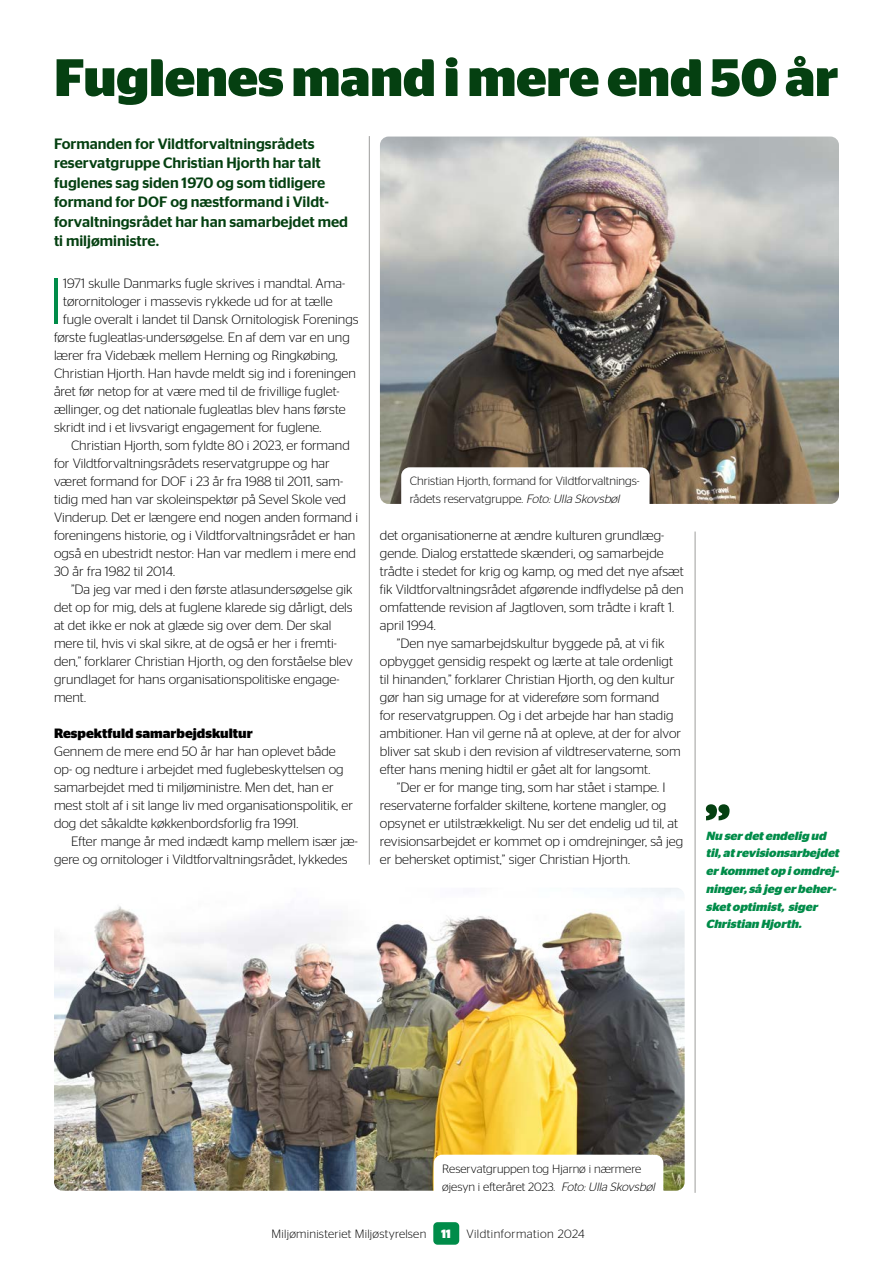
<style>
.page{position:relative;width:893px;height:1263px;background:#fff}
.page>*{position:absolute;margin:0;border:0;box-sizing:border-box;transform-origin:0 0}
.t1{font:300 64.95px "Stag Sans";color:#008c49}
.t2{font:700 52.5px "Stag Sans";letter-spacing:-.005em;color:#054011}
.t3{font:500 15px/19.5px "Stag Sans";color:#054011}
.t4{font:300 13.5px/18px "Stag Sans";color:#000}
.t5{font:700 13.5px "Stag Sans";color:#000}
.t6{font:300 12px/18px "Stag Sans";color:#000}
.t7{font:300 12px "Stag Sans";letter-spacing:.02em;color:#000}
.t8{font:300 12px "Stag Sans";letter-spacing:.04em;color:#000}
.t9{font:italic 700 11.85px/17.7px "Stag Sans";color:#008c49}
.s1{font-style:italic}
.s2{font-weight:700;color:#fff}
</style>
<div class="page">
<div style="left:433px;top:1222px;width:26px;height:23px;background:#008c49;border-radius:4px"></div>
<img style="left:54px;top:888px;width:631px;height:303px">
<img style="left:380px;top:137px;width:459px;height:367px">
<div style="left:401px;top:467px;width:248px;height:47px;background:#fff;border-radius:9px"></div>
<svg style="left:706px;top:804px;width:24px;height:16px"></svg>
<div style="left:434px;top:1155px;width:229px;height:47px;background:#fff;border-radius:9px"></div>
<hr style="left:369px;top:136px;width:1px;height:729px;background:#9d9d9c">
<hr style="left:695px;top:531px;width:1px;height:662px;background:#9d9d9c">
<h1 class="t2" style="left:54px;top:47px;width:786px">Fuglenes mand i mere end 50 år</h1>
<h2 class="t3" style="left:54px;top:132px;width:296px">Formanden for Vildtforvaltningsrådets reservatgruppe Christian Hjorth har talt fuglenes sag siden 1970 og som tidligere formand for DOF og næstformand i Vildt&shy;forvaltningsrådet har han samarbejdet med ti miljøministre.</h2>
<p class="t1" style="left:48px;top:266px;width:16px">I</p>
<p class="t4" style="left:63px;top:274px;width:284px">1971 skulle Danmarks fugle skrives i mandtal. Ama-</p>
<p class="t4" style="left:63px;top:292px;width:271px">tørornitologer i massevis rykkede ud for at tælle</p>
<p class="t4" style="left:63px;top:310px;width:297px">fugle overalt i landet til Dansk Ornitologisk Forenings</p>
<p class="t4" style="left:54px;top:328px;width:297px">første fugleatlas-undersøgelse. En af dem var en ung</p>
<p class="t4" style="left:54px;top:346px;width:285px">lærer fra Videbæk mellem Herning og Ringkøbing,</p>
<p class="t4" style="left:54px;top:364px;width:303px">Christian Hjorth. Han havde meldt sig ind i foreningen</p>
<p class="t4" style="left:54px;top:382px;width:287px">året før netop for at være med til de frivillige fuglet-</p>
<p class="t4" style="left:54px;top:400px;width:293px">ællinger, og det nationale fugleatlas blev hans første</p>
<p class="t4" style="left:54px;top:418px;width:269px">skridt ind i et livsvarigt engagement for fuglene.</p>
<p class="t4" style="left:54px;top:436px;width:306px;text-indent:17px">Christian Hjorth, som fyldte 80 i 2023, er formand for Vildtforvaltningsrådets reservatgruppe og har været formand for DOF i 23 år fra 1988 til 2011, sam&shy;tidig med han var skoleinspektør på Sevel Skole ved Vinderup. Det er længere end nogen anden formand i foreningens historie, og i Vildtforvaltningsrådet er han også en ubestridt nestor: Han var medlem i mere end 30 år fra 1982 til 2014.</p>
<p class="t4" style="left:54px;top:580px;width:300px;text-indent:17px">”Da jeg var med i den første atlasundersøgelse gik det op for mig, dels at fuglene klarede sig dårligt, dels at det ikke er nok at glæde sig over dem. Der skal mere til, hvis vi skal sikre, at de også er her i fremti&shy;den,” forklarer Christian Hjorth, og den forståelse blev grundlaget for hans organisationspolitiske engage&shy;ment.</p>
<h3 class="t5" style="left:54px;top:725px;width:200px">Respektfuld samarbejdskultur</h3>
<p class="t4" style="left:54px;top:742px;width:300px">Gennem de mere end 50 år har han oplevet både op- og nedture i arbejdet med fuglebeskyttelsen og samarbejdet med ti miljøministre. Men det, han er mest stolt af i sit lange liv med organisationspolitik, er dog det såkaldte køkkenbordsforlig fra 1991.</p>
<p class="t4" style="left:54px;top:832px;width:305px;text-indent:17px">Efter mange år med indædt kamp mellem især jæ&shy;gere og ornitologer i Vildtforvaltningsrådet, lykkedes</p>
<p class="t6" style="left:410px;top:472px;width:231px">Christian Hjorth, formand for Vildtforvaltnings&shy;rådets reservatgruppe. <span class="s1">Foto:Ulla Skovsbøl</span></p>
<p class="t4" style="left:380px;top:526px;width:305px">det organisationerne at ændre kulturen grundlæg&shy;gende. Dialog erstattede skænderi, og samarbejde trådte i stedet for krig og kamp, og med det nye afsæt fik Vildtforvaltningsrådet afgørende indflydelse på den omfattende revision af Jagtloven, som trådte i kraft 1. april 1994.</p>
<p class="t4" style="left:380px;top:634px;width:303px;text-indent:17px">”Den nye samarbejdskultur byggede på, at vi fik opbygget gensidig respekt og lærte at tale ordenligt til hinanden,” forklarer Christian Hjorth, og den kultur gør han sig umage for at videreføre som formand<br>for reservatgruppen. Og i det arbejde har han stadig ambitioner. Han vil gerne nå at opleve, at der for alvor bliver sat skub i den revision af vildtreservaterne, som efter hans mening hidtil er gået alt for langsomt.</p>
<p class="t4" style="left:380px;top:778px;width:305px;text-indent:17px">”Der er for mange ting, som har stået i stampe. I reservaterne forfalder skiltene, kortene mangler, og opsynet er utilstrækkeligt. Nu ser det endelig ud til, at revisionsarbejdet er kommet op i omdrejninger, så jeg er behersket optimist,” siger Christian Hjorth.</p>
<h1 class="t9" style="left:706px;top:827px;width:138px">Nu serdetendelig ud til,atrevisionsarbejdet erkommetop iomdrej&shy;ninger,så jeg erbeher&shy;sketoptimist, siger<br>Christian Hjorth.</h1>
<p class="t6" style="left:442px;top:1159px;width:217px">Reservatgruppen tog Hjarnø i nærmere øjesyn i efteråret 2023. <span class="s1">Foto:Ulla Skovsbøl</span></p>
<p class="t7" style="left:272px;top:1227px;width:181px">Miljøministeriet Miljøstyrelsen <span class="s2">11</span></p>
<p class="t8" style="left:466px;top:1227px;width:120px">Vildtinformation 2024</p>
</div>
